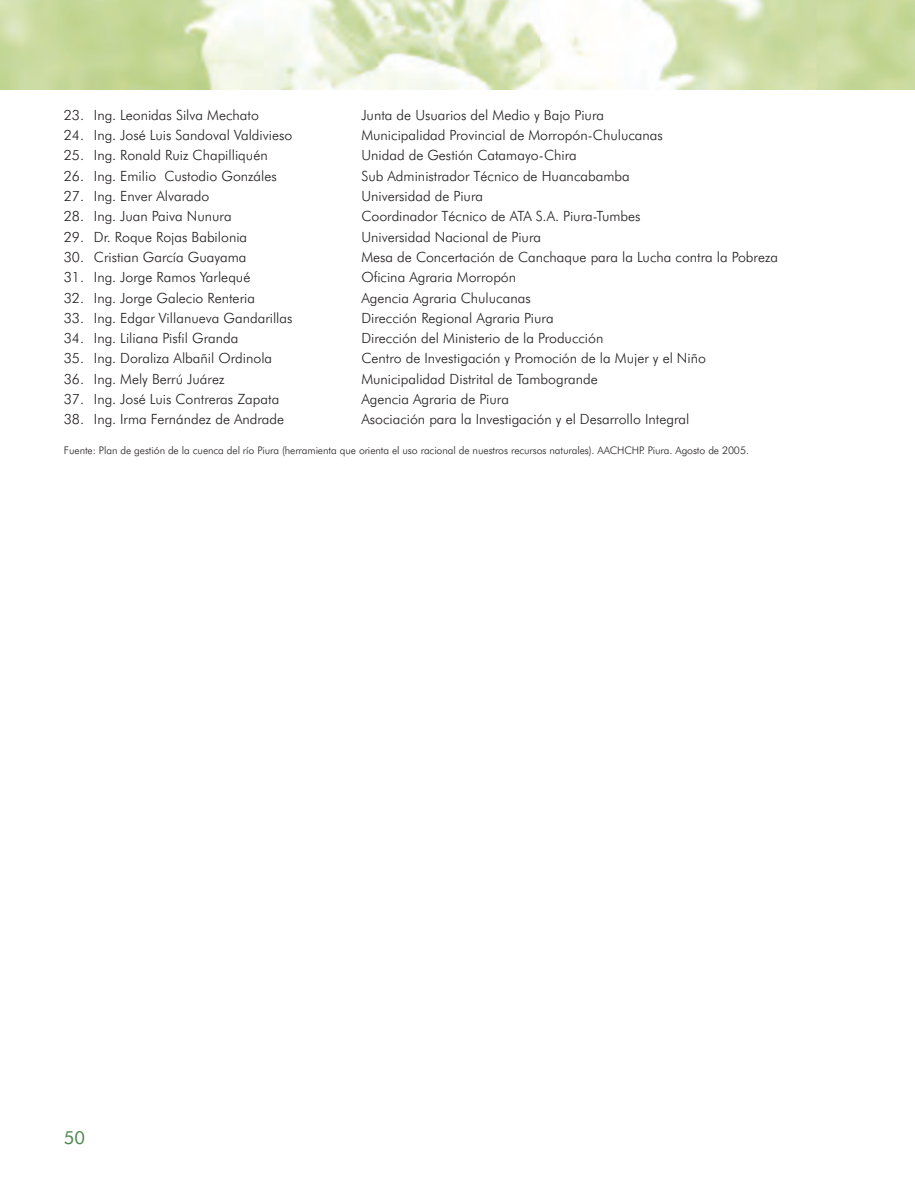
<style>
.page{position:relative;width:915px;height:1191px;background:#fff}
.page>*{position:absolute;margin:0;border:0;box-sizing:border-box;transform-origin:0 0}
.t1{font:18px "Futura BT";color:#4f8750}
.t2{font:300 14.1px "Futura BT";color:#231f20}
.t3{font:300 10.5px "Futura BT";letter-spacing:-.005em;color:#231f20}
</style>
<div class="page">
<img style="left:0;top:0;width:914px;height:89px">
<p class="t2" style="left:64px;top:109px;width:196px">23. Ing. Leonidas Silva Mechato</p>
<p class="t2" style="left:361px;top:109px;width:244px">Junta de Usuarios del Medio y Bajo Piura</p>
<p class="t2" style="left:64px;top:129px;width:230px">24. Ing. José Luis Sandoval Valdivieso</p>
<p class="t2" style="left:361px;top:129px;width:303px">Municipalidad Provincial de Morropón-Chulucanas</p>
<p class="t2" style="left:64px;top:150px;width:205px">25. Ing. Ronald Ruiz Chapilliquén</p>
<p class="t2" style="left:361px;top:150px;width:217px">Unidad de Gestión Catamayo-Chira</p>
<p class="t2" style="left:64px;top:170px;width:214px">26. Ing. Emilio Custodio Gonzáles</p>
<p class="t2" style="left:361px;top:170px;width:270px">Sub Administrador Técnico de Huancabamba</p>
<p class="t2" style="left:64px;top:190px;width:147px">27. Ing. Enver Alvarado</p>
<p class="t2" style="left:361px;top:190px;width:123px">Universidad de Piura</p>
<p class="t2" style="left:64px;top:211px;width:169px">28. Ing. Juan Paiva Nunura</p>
<p class="t2" style="left:361px;top:211px;width:280px">Coordinador Técnico de ATA S.A. Piura-Tumbes</p>
<p class="t2" style="left:64px;top:231px;width:185px">29. Dr. Roque Rojas Babilonia</p>
<p class="t2" style="left:361px;top:231px;width:181px">Universidad Nacional de Piura</p>
<p class="t2" style="left:64px;top:251px;width:184px">30. Cristian García Guayama</p>
<p class="t2" style="left:361px;top:251px;width:418px">Mesa de Concertación de Canchaque para la Lucha contra la Pobreza</p>
<p class="t2" style="left:64px;top:271px;width:188px">31. Ing. Jorge Ramos Yarlequé</p>
<p class="t2" style="left:361px;top:271px;width:156px">Oficina Agraria Morropón</p>
<p class="t2" style="left:64px;top:292px;width:192px">32. Ing. Jorge Galecio Renteria</p>
<p class="t2" style="left:361px;top:292px;width:171px">Agencia Agraria Chulucanas</p>
<p class="t2" style="left:64px;top:312px;width:230px">33. Ing. Edgar Villanueva Gandarillas</p>
<p class="t2" style="left:361px;top:312px;width:194px">Dirección Regional Agraria Piura</p>
<p class="t2" style="left:64px;top:332px;width:176px">34. Ing. Liliana Pisfil Granda</p>
<p class="t2" style="left:361px;top:332px;width:243px">Dirección del Ministerio de la Producción</p>
<p class="t2" style="left:64px;top:353px;width:210px">35. Ing. Doraliza Albañil Ordinola</p>
<p class="t2" style="left:361px;top:353px;width:346px">Centro de Investigación y Promoción de la Mujer y el Niño</p>
<p class="t2" style="left:64px;top:373px;width:162px">36. Ing. Mely Berrú Juárez</p>
<p class="t2" style="left:361px;top:373px;width:238px">Municipalidad Distrital de Tambogrande</p>
<p class="t2" style="left:64px;top:393px;width:217px">37. Ing. José Luis Contreras Zapata</p>
<p class="t2" style="left:361px;top:393px;width:149px">Agencia Agraria de Piura</p>
<p class="t2" style="left:64px;top:413px;width:222px">38. Ing. Irma Fernández de Andrade</p>
<p class="t2" style="left:361px;top:413px;width:329px">Asociación para la Investigación y el Desarrollo Integral</p>
<p class="t3" style="left:64px;top:446px;width:686px">Fuente: Plan de gestión de la cuenca del río Piura (herramienta que orienta el uso racional de nuestros recursos naturales). AACHCHP. Piura. Agosto de 2005.</p>
<p class="t1" style="left:64px;top:1129px;width:23px">50</p>
</div>
